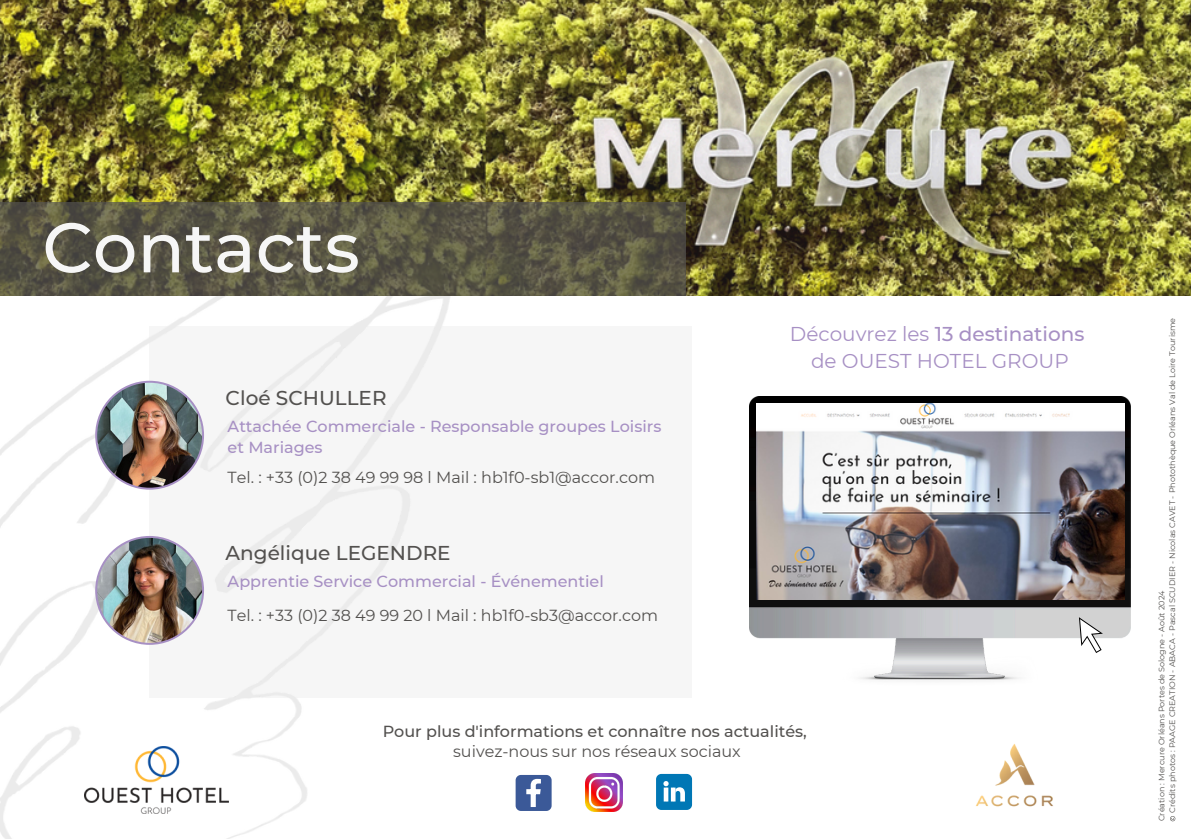
<style>
.page{position:relative;width:1191px;height:839px;background:#fff}
.page>*{position:absolute;margin:0;border:0;box-sizing:border-box;transform-origin:0 0}
.t1{font:500 70px "Montserrat";color:#f6f6f6}
.t2{font:20px/27px "Montserrat";color:#a790c4;text-align:center}
.t3{font:500 20px "Montserrat";color:#53514f}
.t4{font:500 16px/21.4px "Montserrat";color:#a790c4}
.t5{font:16px "Montserrat";color:#53514f}
.t6{font:500 16px/20px "Montserrat";color:#53514f;text-align:center}
.t7{font:8px "Montserrat";color:#53514f}
.s1{font-weight:500}
.s2{font-weight:400}
</style>
<div class="page">
<div style="left:150px;top:326px;width:542px;height:372px;background:#f6f6f6"></div>
<img style="left:0;top:295px;width:633px;height:543px">
<img style="left:0;top:0;width:1190px;height:295px">
<svg style="left:0;top:202px;width:685px;height:93px;background:#5a5745"></svg>
<img style="left:85px;top:746px;width:144px;height:67px">
<img style="left:585px;top:773px;width:38px;height:38px">
<svg style="left:516px;top:774px;width:36px;height:36px"></svg>
<svg style="left:656px;top:773px;width:36px;height:36px"></svg>
<img style="left:750px;top:396px;width:381px;height:284px">
<img style="left:757px;top:403px;width:367px;height:197px">
<svg style="left:1079px;top:617px;width:24px;height:36px"></svg>
<svg style="left:1170px;top:816px;width:5px;height:5px"></svg>
<img style="left:95px;top:381px;width:109px;height:108px">
<img style="left:95px;top:536px;width:109px;height:108px">
<img style="left:976px;top:744px;width:77px;height:63px">
<p class="t1" style="left:42px;top:204px;width:319px">Contacts</p>
<h1 class="t3" style="left:226px;top:385px;width:162px">Cloé SCHULLER</h1>
<p class="t4" style="left:228px;top:415px;width:435px">Attachée Commerciale - Responsable groupes Loisirs et Mariages</p>
<p class="t5" style="left:228px;top:467px;width:429px">Tel. : +33 (0)2 38 49 99 98 l Mail : hb1f0-sb1@accor.com</p>
<p class="t3" style="left:226px;top:540px;width:226px">Angélique LEGENDRE</p>
<p class="t4" style="left:228px;top:570px;width:378px">Apprentie Service Commercial - Événementiel</p>
<p class="t5" style="left:228px;top:605px;width:432px">Tel. : +33 (0)2 38 49 99 20 l Mail : hb1f0-sb3@accor.com</p>
<p class="t2" style="left:790px;top:320px;width:296px">Découvrez les <span class="s1">13 destinations </span>de OUEST HOTEL GROUP</p>
<h3 class="t6" style="left:383px;top:721px;width:426px">Pour plus d'informations et connaître nos actualités, <span class="s2">suivez-nous sur nos réseaux sociaux</span></h3>
<h5 class="t7" style="left:1167px;top:812px;width:496px;rotate:-90deg">Crédits photos : PAAGE CREATION - ABACA - Pascal SCUDIER - Nicolas CAVET - Photothèque Orléans Val de Loire Tourisme</h5>
<h5 class="t7" style="left:1157px;top:821px;width:232px;rotate:-90deg">Création : Mercure Orléans Portes de Sologne - Août 2024</h5>
</div>
